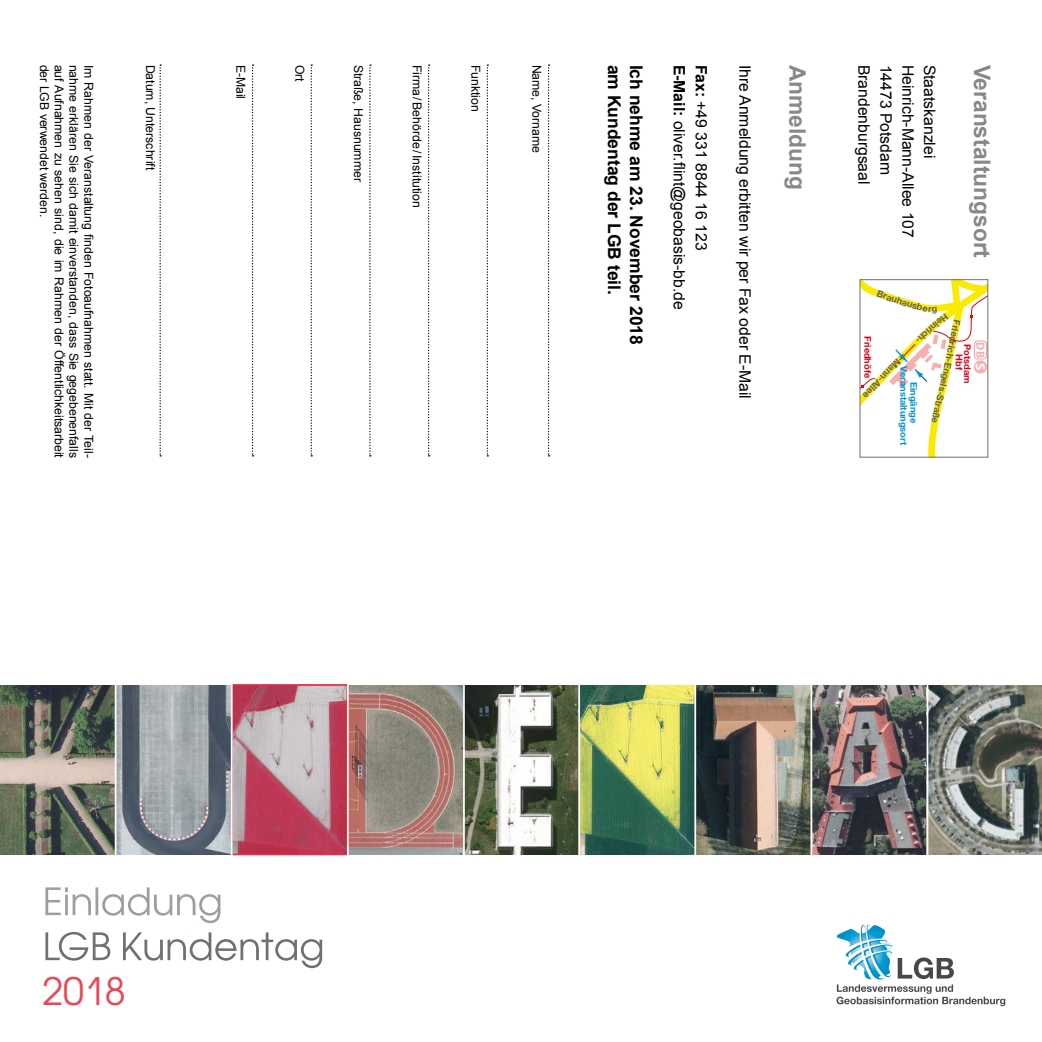
<style>
.page{position:relative;width:1042px;height:1042px;background:#fff}
.page>*{position:absolute;margin:0;border:0;box-sizing:border-box;transform-origin:0 0}
.t1{font:37.62px "Avant Garde Gothic C";color:#ea4756}
.t2{font:700 22.75px "Arial";color:#878988}
.t3{font:700 17.5px "Arial";color:#000}
.t4{font:15.75px "Arial";color:#000}
.t5{font:12.25px "Arial";color:#000}
.t6{font:700 11.72px "Myriad Pro";color:#f6aeae}
.t7{font:700 9.28px/10.2px "Helvetica Neue";color:#0093d5}
.t8{font:700 9.28px "Helvetica Neue";color:#5d5f5e}
.t9{font:700 9.28px "Helvetica Neue";color:#dc0018}
.s1{font-weight:700}
.s2{font-size:13.47px;color:#fff}
</style>
<div class="page">
<svg style="left:836px;top:924px;width:169px;height:82px"></svg>
<img style="left:0;top:685px;width:115px;height:169px">
<svg style="left:116px;top:685px;width:115px;height:169px;background:#8a9199"></svg>
<svg style="left:349px;top:685px;width:114px;height:169px;background:#9c847a"></svg>
<svg style="left:465px;top:685px;width:113px;height:169px"></svg>
<svg style="left:580px;top:685px;width:114px;height:169px;background:#86a05c"></svg>
<img style="left:696px;top:685px;width:114px;height:169px">
<img style="left:812px;top:685px;width:114px;height:169px">
<svg style="left:928px;top:685px;width:114px;height:169px;background:#787d76"></svg>
<img style="left:234px;top:687px;width:111px;height:165px">
<div style="left:231px;top:684px;width:117px;height:171px;border:2px solid #e82b49"></div>
<svg style="left:45px;top:932px;width:277px;height:36px"></svg>
<svg style="left:45px;top:887px;width:175px;height:36px"></svg>
<hr style="left:231px;top:675px;width:2px;height:202px;background:#fff">
<hr style="left:347px;top:675px;width:2px;height:202px;background:#fff">
<svg style="left:548px;top:64px;width:1px;height:392px"></svg>
<svg style="left:487px;top:64px;width:1px;height:392px"></svg>
<svg style="left:428px;top:64px;width:2px;height:392px"></svg>
<svg style="left:369px;top:64px;width:2px;height:392px"></svg>
<svg style="left:311px;top:64px;width:1px;height:392px"></svg>
<svg style="left:252px;top:64px;width:1px;height:392px"></svg>
<svg style="left:159px;top:64px;width:2px;height:392px"></svg>
<svg style="left:860px;top:280px;width:128px;height:177px"></svg>
<p class="t5" style="left:53px;top:64px;width:154px;rotate:90deg">der LGB verwendet werden.</p>
<p class="t5" style="left:67px;top:64px;width:395px;rotate:90deg">auf Aufnahmen zu sehen sind, die im Rahmen der Öffentlichkeitsarbeit</p>
<p class="t5" style="left:82px;top:64px;width:395px;rotate:90deg">nahme erklären Sie sich damit einverstanden, dass Sie gegebenenfalls</p>
<p class="t5" style="left:97px;top:64px;width:395px;rotate:90deg">Im Rahmen der Veranstaltung finden Fotoaufnahmen statt. Mit der Teil-</p>
<p class="t5" style="left:158px;top:64px;width:107px;rotate:90deg">Datum, Unterschrift</p>
<p class="t5" style="left:249px;top:64px;width:36px;rotate:90deg">E-Mail</p>
<p class="t5" style="left:308px;top:64px;width:19px;rotate:90deg">Ort</p>
<p class="t5" style="left:366px;top:64px;width:119px;rotate:90deg">Straße, Hausnummer</p>
<p class="t4" style="left:712px;top:64px;width:188px;rotate:90deg"><span class="s1">Fax:</span> +49 331 8844 16 123</p>
<p class="t4" style="left:755px;top:64px;width:336px;rotate:90deg">Ihre Anmeldung erbitten wir per Fax oder E-Mail</p>
<h2 class="t2" style="left:812px;top:64px;width:127px;rotate:90deg">Anmeldung</h2>
<h3 class="t3" style="left:626px;top:64px;width:232px;rotate:90deg">am Kundentag der LGB teil.</h3>
<h3 class="t3" style="left:648px;top:64px;width:282px;rotate:90deg">Ich nehme am 23. November 2018</h3>
<p class="t4" style="left:874px;top:64px;width:121px;rotate:90deg">Brandenburgsaal</p>
<p class="t4" style="left:896px;top:64px;width:112px;rotate:90deg">14473 Potsdam</p>
<p class="t4" style="left:918px;top:64px;width:175px;rotate:90deg">Heinrich-Mann-Allee 107</p>
<p class="t4" style="left:940px;top:64px;width:95px;rotate:90deg">Staatskanzlei</p>
<h2 class="t2" style="left:997px;top:64px;width:195px;rotate:90deg">Veranstaltungsort</h2>
<p class="t9" style="left:965px;top:354px;width:17px;rotate:90deg">Hbf</p>
<p class="t9" style="left:973px;top:344px;width:41px;rotate:90deg">Potsdam</p>
<p class="t5" style="left:425px;top:64px;width:144px;rotate:90deg">Firma/Behörde/Institution</p>
<p class="t5" style="left:484px;top:64px;width:48px;rotate:90deg">Funktion</p>
<p class="t5" style="left:545px;top:64px;width:90px;rotate:90deg">Name, Vorname</p>
<p class="t4" style="left:690px;top:64px;width:247px;rotate:90deg"><span class="s1">E-Mail:</span> oliver.flint@geobasis-bb.de</p>
<p class="t8" style="left:963px;top:321px;width:62px;rotate:102deg">Fr ei dr ci h-Eng</p>
<p class="t9" style="left:873px;top:336px;width:44px;rotate:90deg">Friedhöfe</p>
<p class="t6" style="left:988px;top:342px;width:30px;rotate:90deg">DB <span class="s2">S</span></p>
<p class="t8" style="left:903px;top:365px;width:52px;rotate:134deg">Mann A- l el e</p>
<p class="t7" style="left:919px;top:366px;width:80px;text-indent:15px;rotate:90deg">Eingänge<br>Veranstaltungsort</p>
<h1 class="t1" style="left:42px;top:969px;width:85px">2018</h1>
</div>
